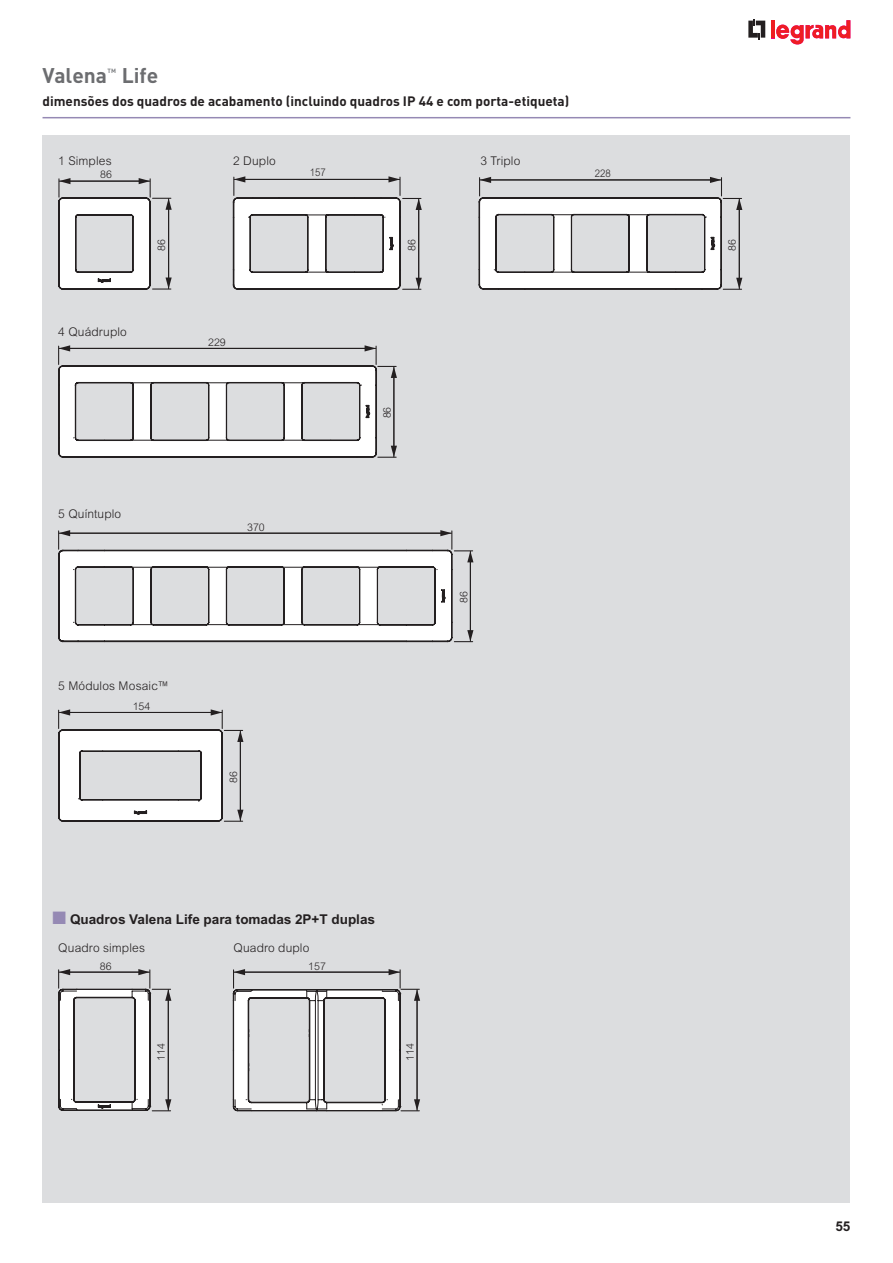
<style>
.page{position:relative;width:893px;height:1263px;background:#fff}
.page>*{position:absolute;margin:0;border:0;box-sizing:border-box;transform-origin:0 0}
.t1{font:700 21px "DIN Pro";color:#6c6d70}
.t2{font:700 13.5px "DIN Pro";color:#231f20}
.t3{font:700 13.5px "Arial MT Std";color:#231f20}
.t4{font:300 12px "Arial MT Std";letter-spacing:.01em;color:#231f20}
.t5{font:300 10.5px "Arial";color:#231f20}
.t6{font:300 10.5px "Arial";color:#231f20;scale:.91 1}
.t7{font:700 6.15px "DIN Pro";color:#808285}
.s1{color:#9589b4}
</style>
<div class="page">
<hr style="left:43px;top:117px;width:807px;height:1px;background:#9589b4">
<svg style="left:748px;top:19px;width:17px;height:20px"></svg>
<hr style="left:771px;top:20px;width:4px;height:18px;background:#ee1d23">
<svg style="left:776px;top:20px;width:74px;height:25px"></svg>
<div style="left:43px;top:135px;width:807px;height:1068px;background:#dcdddf"></div>
<svg style="left:58px;top:178px;width:114px;height:112px"></svg>
<svg style="left:58px;top:530px;width:415px;height:112px"></svg>
<svg style="left:233px;top:176px;width:189px;height:114px"></svg>
<svg style="left:479px;top:177px;width:263px;height:113px"></svg>
<svg style="left:58px;top:709px;width:185px;height:113px"></svg>
<svg style="left:58px;top:345px;width:339px;height:113px"></svg>
<svg style="left:58px;top:969px;width:113px;height:142px"></svg>
<svg style="left:233px;top:969px;width:187px;height:142px"></svg>
<h1 class="t1" style="left:43px;top:61px;width:66px">Valena</h1>
<p class="t7" style="left:107px;top:66px;width:10px">TM</p>
<h1 class="t1" style="left:122px;top:61px;width:38px">Life</h1>
<p class="t2" style="left:43px;top:92px;width:528px">dimensões dos quadros de acabamento (incluindo quadros IP 44 e com porta-etiqueta)</p>
<p class="t4" style="left:58px;top:154px;width:55px">1 Simples</p>
<p class="t5" style="left:100px;top:169px;width:13px">86</p>
<p class="t4" style="left:58px;top:325px;width:70px">4 Quádruplo</p>
<p class="t5" style="left:156px;top:251px;width:13px;rotate:-90deg">86</p>
<p class="t4" style="left:58px;top:507px;width:64px">5 Quíntuplo</p>
<p class="t4" style="left:58px;top:679px;width:112px">5 Módulos Mosaic™</p>
<p class="t5" style="left:133px;top:700px;width:19px">154</p>
<p class="t4" style="left:233px;top:154px;width:44px">2 Duplo</p>
<p class="t4" style="left:480px;top:154px;width:41px">3 Triplo</p>
<p class="t6" style="left:310px;top:167px;width:19px">157</p>
<p class="t6" style="left:595px;top:167px;width:19px">228</p>
<p class="t5" style="left:208px;top:336px;width:19px">229</p>
<p class="t5" style="left:247px;top:521px;width:19px">370</p>
<p class="t5" style="left:227px;top:783px;width:13px;rotate:-90deg">86</p>
<p class="t5" style="left:406px;top:251px;width:13px;rotate:-90deg">86</p>
<p class="t5" style="left:381px;top:418px;width:13px;rotate:-90deg">86</p>
<p class="t5" style="left:458px;top:603px;width:13px;rotate:-90deg">86</p>
<p class="t3" style="left:53px;top:911px;width:324px"><span class="s1">■</span> Quadros Valena Life para tomadas 2P+T duplas</p>
<p class="t4" style="left:58px;top:941px;width:88px">Quadro simples</p>
<p class="t4" style="left:233px;top:941px;width:77px">Quadro duplo</p>
<p class="t5" style="left:100px;top:960px;width:13px">86</p>
<p class="t5" style="left:155px;top:1061px;width:19px;rotate:-90deg">114</p>
<p class="t5" style="left:308px;top:960px;width:19px">157</p>
<p class="t5" style="left:404px;top:1061px;width:19px;rotate:-90deg">114</p>
<p class="t5" style="left:726px;top:251px;width:13px;rotate:-90deg">86</p>
<p class="t3" style="left:835px;top:1218px;width:17px">55</p>
</div>
